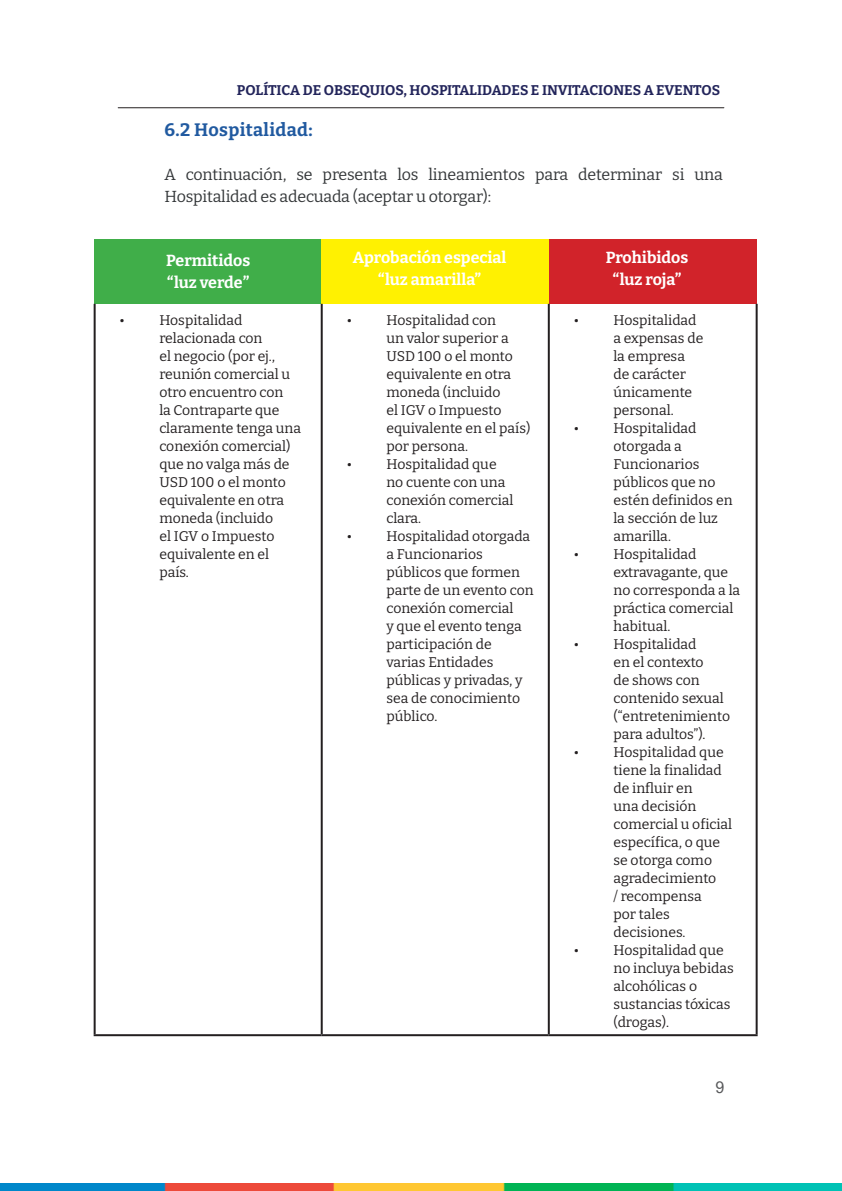
<style>
.page{position:relative;width:842px;height:1191px;background:#fff}
.page>*{position:absolute;margin:0;border:0;box-sizing:border-box;transform-origin:0 0}
.Títulos{font:700 18px "Bitter";letter-spacing:.02em;color:#215aa0}
.Títulos-2{font:16px/22px "Bitter";letter-spacing:-.01em;color:#333638}
.Párrafos_metidos{font:700 16px "Bitter";color:#fff}
.t1{font:16px "Arial Nova";color:#57585a}
.t2{font:14px/18px "Bitter";color:#231f20}
.t3{font:700 14px "Bitter";letter-spacing:-.005em;color:#23255b}
</style>
<div class="page">
<hr style="left:118px;top:107px;width:606px;height:1px;background:#231f20">
<img style="left:0;top:1183px;width:842px;height:8px">
<div style="left:95px;top:240px;width:227px;height:64px;background:#40ae49"></div>
<div style="left:322px;top:240px;width:227px;height:64px;background:#fff101"></div>
<div style="left:549px;top:240px;width:208px;height:64px;background:#d1232a"></div>
<hr style="left:94px;top:304px;width:2px;height:730px;background:#231f20">
<hr style="left:321px;top:304px;width:2px;height:730px;background:#231f20">
<hr style="left:548px;top:304px;width:2px;height:730px;background:#231f20">
<hr style="left:756px;top:304px;width:2px;height:730px;background:#231f20">
<hr style="left:94px;top:1034px;width:228px;height:2px;background:#231f20">
<hr style="left:322px;top:1034px;width:227px;height:2px;background:#231f20">
<hr style="left:549px;top:1034px;width:209px;height:2px;background:#231f20">
<p class="t3" style="left:237px;top:78px;width:485px">POLÍTICA DE OBSEQUIOS, HOSPITALIDADES E INVITACIONES A EVENTOS</p>
<p class="Títulos" style="left:164px;top:115px;width:150px">6.2 Hospitalidad:</p>
<p class="Títulos-2" style="left:164px;top:162px;width:560px">A continuación, se presenta los lineamientos para determinar si una<br>Hospitalidad es adecuada (aceptar u otorgar):</p>
<p class="Párrafos_metidos" style="left:166px;top:247px;width:86px">Permitidos</p>
<p class="Párrafos_metidos" style="left:167px;top:269px;width:84px">“luz verde”</p>
<p class="Párrafos_metidos" style="left:353px;top:244px;width:155px">Aprobación especial</p>
<p class="Párrafos_metidos" style="left:378px;top:266px;width:105px">“luz amarilla”</p>
<p class="t2" style="left:120px;top:310px;width:7px">•</p>
<p class="t2" style="left:159px;top:310px;width:143px">Hospitalidad relacionada con<br>el negocio (por ej., reunión comercial u otro encuentro con<br>la Contraparte que claramente tenga una conexión comercial) que no valga más de<br>USD 100 o el monto equivalente en otra moneda (incluido<br>el IGV o Impuesto equivalente en el país.</p>
<p class="t2" style="left:347px;top:310px;width:7px">•</p>
<p class="t2" style="left:386px;top:310px;width:145px">Hospitalidad con<br>un valor superior a<br>USD 100 o el monto equivalente en otra moneda (incluido<br>el IGV o Impuesto equivalente en el país) por persona.</p>
<p class="t2" style="left:347px;top:454px;width:7px">•</p>
<p class="t2" style="left:386px;top:454px;width:128px">Hospitalidad que no cuente con una conexión comercial clara.</p>
<p class="t2" style="left:347px;top:526px;width:7px">•</p>
<p class="t2" style="left:386px;top:526px;width:149px">Hospitalidad otorgada a Funcionarios públicos que formen parte de un evento con conexión comercial<br>y que el evento tenga participación de varias Entidades públicas y privadas, y sea de conocimiento público.</p>
<p class="Párrafos_metidos" style="left:606px;top:244px;width:84px">Prohibidos</p>
<p class="Párrafos_metidos" style="left:613px;top:266px;width:70px">“luz roja”</p>
<p class="t2" style="left:574px;top:310px;width:7px">•</p>
<p class="t2" style="left:613px;top:310px;width:91px">Hospitalidad a expensas de la empresa de carácter únicamente personal.</p>
<p class="t2" style="left:574px;top:418px;width:7px">•</p>
<p class="t2" style="left:613px;top:418px;width:121px">Hospitalidad otorgada a<br>Funcionarios públicos que no estén definidos en la sección de luz amarilla.</p>
<p class="t2" style="left:574px;top:544px;width:7px">•</p>
<p class="t2" style="left:613px;top:544px;width:128px">Hospitalidad extravagante, que no corresponda a la práctica comercial habitual.</p>
<p class="t2" style="left:574px;top:634px;width:7px">•</p>
<p class="t2" style="left:613px;top:634px;width:118px">Hospitalidad<br>en el contexto<br>de shows con contenido sexual (“entretenimiento para adultos”).</p>
<p class="t2" style="left:574px;top:742px;width:7px">•</p>
<p class="t2" style="left:613px;top:742px;width:120px">Hospitalidad que tiene la finalidad de influir en<br>una decisión comercial u oficial específica, o que se otorga como agradecimiento<br>/ recompensa<br>por tales decisiones.</p>
<p class="t2" style="left:574px;top:940px;width:7px">•</p>
<p class="t2" style="left:613px;top:940px;width:122px">Hospitalidad que no incluya bebidas alcohólicas o sustancias tóxicas (drogas).</p>
<p class="t1" style="left:715px;top:1078px;width:10px">9</p>
</div>
